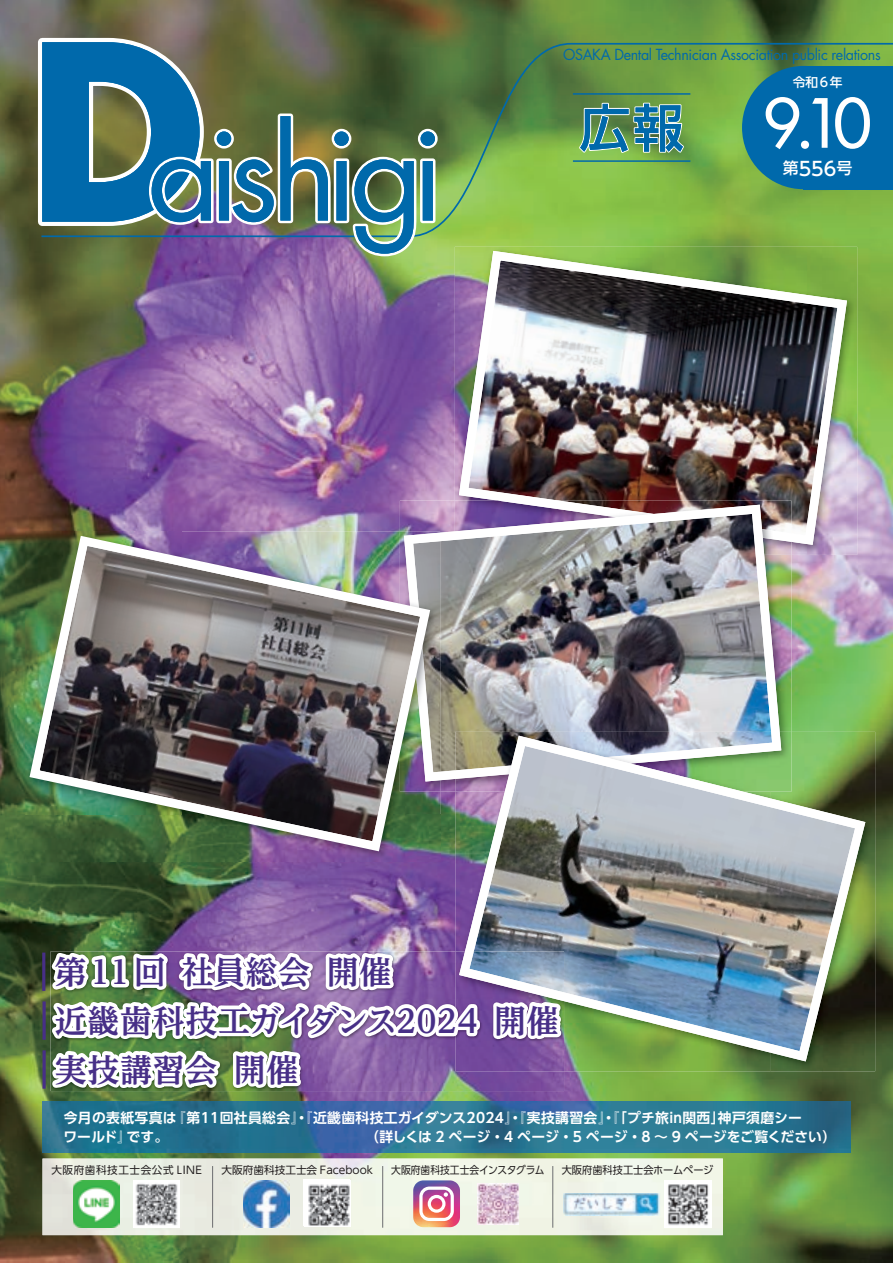
<style>
.page{position:relative;width:893px;height:1263px;background:#fff}
.page>*{position:absolute;margin:0;border:0;box-sizing:border-box;transform-origin:0 0}
.t1{font:126.45px "Futura Std";letter-spacing:-.1em;color:#0069ab}
.t2{font:65.85px "Futura Md";color:#fff}
.t3{font:500 51px "UD Shin Go Pro";color:#0069ab}
.t4{font:700 31.95px/48.9px "UD Reimin Pro";letter-spacing:.025em;color:#472f87}
.t5{font:500 19.2px "UD Shin Go Pro";color:#fff}
.t6{font:14.85px "Futura Std";letter-spacing:-.025em;color:#0069ab;scale:.96 1}
.t7{font:700 13.8px/19.2px "UD Shin Go Pro De";letter-spacing:.025em;color:#fff}
.t8{font:700 13.8px "UD Shin Go Pro De";color:#fff}
.t9{font:500 12.75px "UD Shin Go Pro";color:#fff}
.t10{font:10.65px "UD Shin Go Pro";color:#231f20}
.t11{font:10.65px "UD Shin Go Pro";color:#231f20;scale:.92 1}
.t12{font:10.65px "UD Shin Go Pro";letter-spacing:.05em;color:#231f20}
.t13{font:10.65px "UD Shin Go Pro";color:#231f20;scale:.96 1}
.s1{font-weight:700;font-size:238.05px}
.s2{font-size:15.9px}
</style>
<div class="page">
<img style="left:0;top:0;width:893px;height:1263px">
<svg style="left:440px;top:42px;width:453px;height:196px"></svg>
<div style="left:804px;top:66px;width:89px;height:123px;background:#0069ab"></div>
<div style="left:742px;top:66px;width:123px;height:123px;background:#0069ab;border-radius:50%"></div>
<hr style="left:573px;top:160px;width:117px;height:2px;background:#0069ab">
<hr style="left:573px;top:93px;width:117px;height:2px;background:#0069ab">
<img style="left:34px;top:34px;width:406px;height:225px">
<img style="left:43px;top:1158px;width:680px;height:77px">
<hr style="left:212px;top:1166px;width:1px;height:62px;background:#6c6d70">
<hr style="left:382px;top:1166px;width:1px;height:62px;background:#6c6d70">
<div style="left:133px;top:1180px;width:47px;height:47px;background:#fff"></div>
<img style="left:135px;top:1183px;width:43px;height:43px">
<div style="left:303px;top:1179px;width:47px;height:47px;background:#fff"></div>
<img style="left:308px;top:1184px;width:42px;height:42px">
<img style="left:73px;top:1180px;width:47px;height:47px">
<img style="left:243px;top:1180px;width:47px;height:47px">
<hr style="left:552px;top:1166px;width:1px;height:62px;background:#6c6d70">
<img style="left:665px;top:1180px;width:46px;height:47px">
<img style="left:563px;top:1193px;width:98px;height:22px">
<svg style="left:413px;top:1180px;width:47px;height:47px"></svg>
<img style="left:477px;top:1183px;width:42px;height:41px">
<img style="left:807px;top:247px;width:50px;height:308px">
<img style="left:455px;top:247px;width:352px;height:51px">
<img style="left:791px;top:545px;width:16px;height:10px">
<img style="left:455px;top:298px;width:4px;height:203px">
<img style="left:459px;top:251px;width:388px;height:294px">
<img style="left:781px;top:555px;width:10px;height:177px">
<img style="left:400px;top:501px;width:55px;height:30px">
<img style="left:498px;top:501px;width:293px;height:41px">
<img style="left:440px;top:781px;width:15px;height:11px">
<img style="left:404px;top:505px;width:377px;height:276px">
<img style="left:435px;top:533px;width:5px;height:248px">
<img style="left:24px;top:531px;width:411px;height:325px">
<img style="left:791px;top:732px;width:84px;height:96px">
<img style="left:823px;top:828px;width:52px;height:243px">
<img style="left:771px;top:1061px;width:52px;height:10px">
<img style="left:565px;top:1061px;width:206px;height:10px">
<img style="left:455px;top:792px;width:4px;height:135px">
<img style="left:455px;top:732px;width:326px;height:47px">
<img style="left:459px;top:736px;width:406px;height:325px">
<img style="left:43px;top:1101px;width:807px;height:51px">
<img style="left:36px;top:927px;width:529px;height:169px">
<hr style="left:42px;top:952px;width:3px;height:39px;background:#472f87">
<hr style="left:43px;top:1001px;width:3px;height:39px;background:#472f87">
<hr style="left:43px;top:1050px;width:3px;height:39px;background:#472f87">
<h1 class="t1" style="left:27px;top:93px;width:419px"><span class="s1">D</span>aishigi</h1>
<p class="t6" style="left:563px;top:45px;width:332px">OSAKA Dental Technician Association public relations</p>
<h3 class="t3" style="left:579px;top:86px;width:106px">広報</h3>
<p class="t9" style="left:793px;top:72px;width:51px">令和6年</p>
<h2 class="t2" style="left:764px;top:79px;width:109px">9.10</h2>
<h3 class="t5" style="left:783px;top:153px;width:71px"><span class="s2">第</span>556<span class="s2">号</span></h3>
<h3 class="t4" style="left:55px;top:947px;width:505px">第11回社員総会開催<br>近畿歯科技工ガイダンス2024 開催実技講習会開催</h3>
<p class="t7" style="left:63px;top:1107px;width:740px">今月の表紙写真は『第11回社員総会』・『近畿歯科技工ガイダンス2024』・『実技講習会』・『「プチ旅in関西」神戸須磨シーワールド』です。</p>
<p class="t8" style="left:365px;top:1125px;width:472px">（詳しくは 2 ページ・4 ページ・5 ページ・8 ～ 9 ページをご覧ください）</p>
<p class="t12" style="left:51px;top:1161px;width:152px">大阪府歯科技工士会公式 LINE</p>
<p class="t10" style="left:222px;top:1161px;width:153px">大阪府歯科技工士会 Facebook</p>
<p class="t11" style="left:391px;top:1161px;width:168px">大阪府歯科技工士会インスタグラム</p>
<p class="t13" style="left:562px;top:1161px;width:159px">大阪府歯科技工士会ホームページ</p>
</div>
